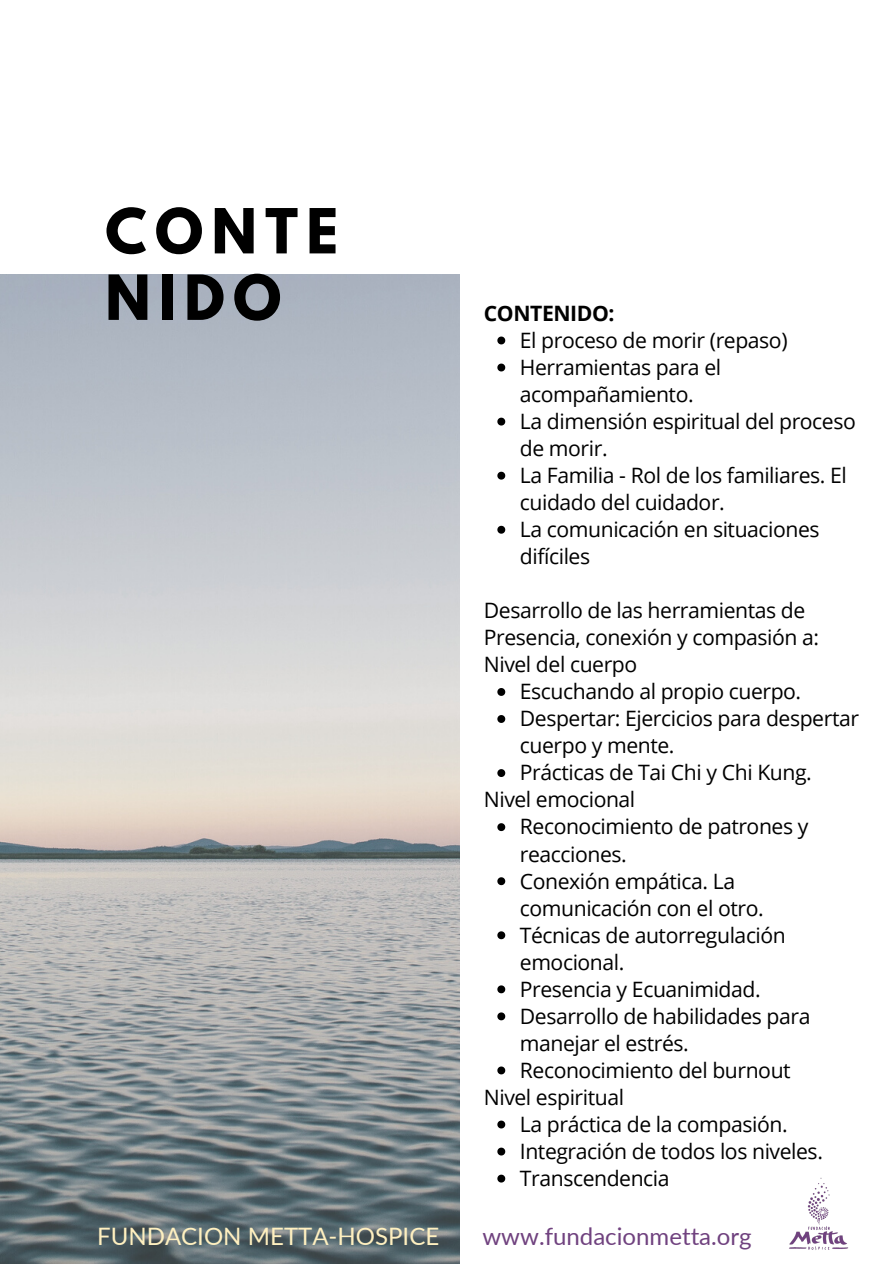
<style>
.page{position:relative;width:894px;height:1264px;background:#fff}
.page>*{position:absolute;margin:0;border:0;box-sizing:border-box;transform-origin:0 0}
.t1{font:700 55.05px/66.4px "League Spartan";letter-spacing:.15em;color:#000}
.t2{font:24px "Lato";color:#fff0c0}
.t3{font:24px "Lato";color:#70427f}
.t4{font:21.15px/27px "Open Sans";letter-spacing:-.02em;color:#000}
.t5{font:700 21.15px "Open Sans";letter-spacing:-.02em;color:#000}
</style>
<div class="page">
<img style="left:0;top:274px;width:459px;height:989px">
<img style="left:789px;top:1177px;width:60px;height:73px">
<svg style="left:497px;top:336px;width:8px;height:8px"></svg>
<svg style="left:497px;top:363px;width:8px;height:8px"></svg>
<svg style="left:497px;top:417px;width:8px;height:8px"></svg>
<svg style="left:497px;top:472px;width:8px;height:7px"></svg>
<svg style="left:497px;top:526px;width:8px;height:7px"></svg>
<svg style="left:497px;top:688px;width:8px;height:8px"></svg>
<svg style="left:497px;top:715px;width:8px;height:8px"></svg>
<svg style="left:497px;top:769px;width:8px;height:8px"></svg>
<svg style="left:497px;top:823px;width:8px;height:8px"></svg>
<svg style="left:497px;top:877px;width:8px;height:8px"></svg>
<svg style="left:497px;top:931px;width:8px;height:8px"></svg>
<svg style="left:497px;top:985px;width:8px;height:8px"></svg>
<svg style="left:497px;top:1012px;width:8px;height:8px"></svg>
<svg style="left:497px;top:1066px;width:8px;height:8px"></svg>
<svg style="left:497px;top:1120px;width:8px;height:8px"></svg>
<svg style="left:497px;top:1147px;width:8px;height:8px"></svg>
<svg style="left:497px;top:1174px;width:8px;height:8px"></svg>
<p class="t1" style="left:105px;top:205px;width:234px">CONTE<br>NIDO</p>
<p class="t5" style="left:483px;top:298px;width:132px">CONTENIDO:</p>
<p class="t4" style="left:519px;top:326px;width:269px">El proceso de morir (repaso)</p>
<p class="t4" style="left:519px;top:353px;width:203px">Herramientas para el acompañamiento.</p>
<p class="t4" style="left:519px;top:407px;width:337px">La dimensión espiritual del proceso de morir.</p>
<p class="t4" style="left:519px;top:461px;width:328px">La Familia - Rol de los familiares. El cuidado del cuidador.</p>
<p class="t4" style="left:519px;top:515px;width:301px">La comunicación en situaciones difíciles</p>
<p class="t4" style="left:483px;top:596px;width:337px">Desarrollo de las herramientas de<br>Presencia, conexión y compasión a:</p>
<p class="t4" style="left:483px;top:650px;width:155px">Nivel del cuerpo</p>
<p class="t4" style="left:519px;top:677px;width:283px">Escuchando al propio cuerpo.</p>
<p class="t4" style="left:519px;top:704px;width:340px">Despertar: Ejercicios para despertar cuerpo y mente.</p>
<p class="t4" style="left:519px;top:758px;width:293px">Prácticas de Tai Chi y Chi Kung.</p>
<p class="t4" style="left:519px;top:812px;width:290px">Reconocimiento de patrones y reacciones.</p>
<p class="t4" style="left:519px;top:866px;width:245px">Conexión empática. La comunicación con el otro.</p>
<p class="t4" style="left:519px;top:920px;width:267px">Técnicas de autorregulación emocional.</p>
<p class="t4" style="left:519px;top:974px;width:242px">Presencia y Ecuanimidad.</p>
<p class="t4" style="left:519px;top:1002px;width:292px">Desarrollo de habilidades para manejar el estrés.</p>
<p class="t4" style="left:519px;top:1056px;width:272px">Reconocimiento del burnout</p>
<p class="t4" style="left:519px;top:1110px;width:269px">La práctica de la compasión.</p>
<p class="t4" style="left:519px;top:1137px;width:304px">Integración de todos los niveles.</p>
<p class="t4" style="left:519px;top:1164px;width:151px">Transcendencia</p>
<p class="t4" style="left:483px;top:785px;width:153px">Nivel emocional</p>
<p class="t4" style="left:483px;top:1083px;width:142px">Nivel espiritual</p>
<p class="t2" style="left:97px;top:1220px;width:343px">FUNDACION METTA-HOSPICE</p>
<p class="t3" style="left:482px;top:1220px;width:271px">www.fundacionmetta.org</p>
</div>
